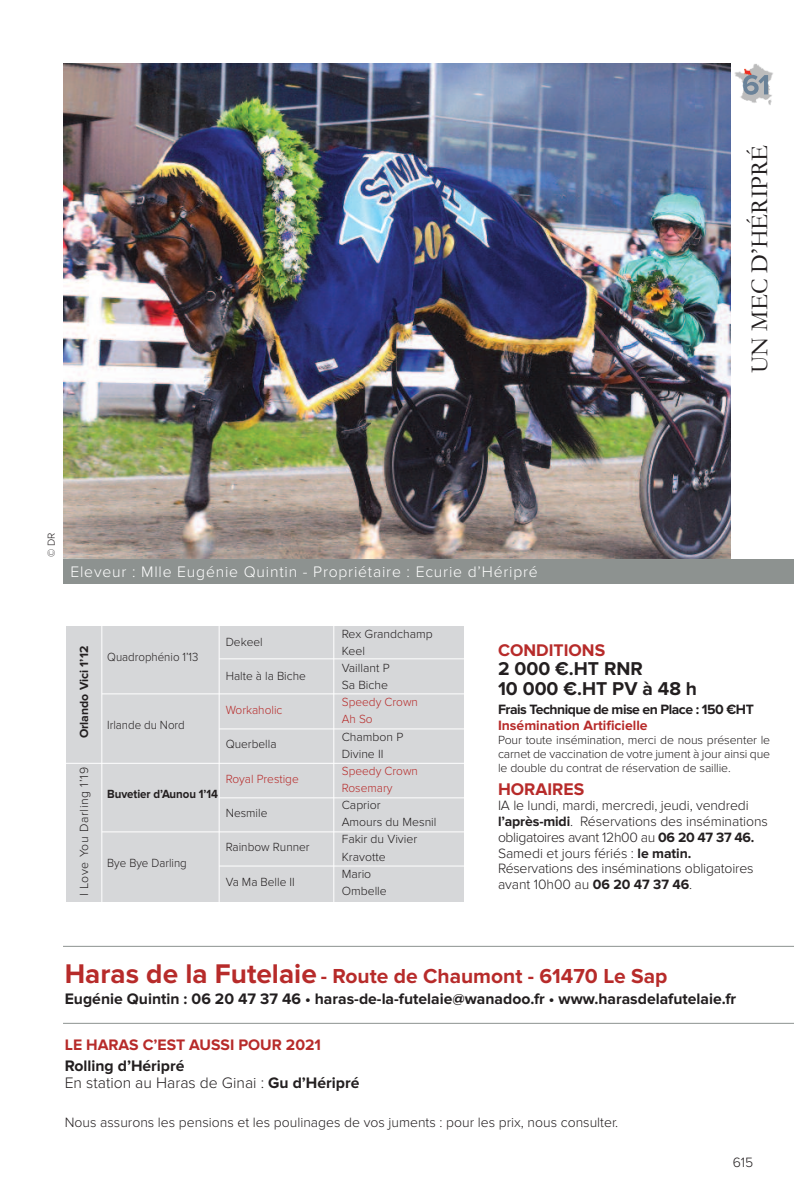
<style>
.page{position:relative;width:794px;height:1191px;background:#fff}
.page>*{position:absolute;margin:0;border:0;box-sizing:border-box;transform-origin:0 0}
.t1{font:24.5px "Garamond";color:#231f20}
.t2{font:700 21px "Proxima Nova";color:#b72b2a}
.t3{font:700 19.25px/19.2px "Proxima Nova";color:#231f20}
.t4{font:700 17.5px "Proxima Nova";color:#b72b2a}
.t5{font:700 15.75px/17.5px "Proxima Nova";color:#231f20}
.t6{font:300 15.75px "Proxima Nova";letter-spacing:.05em;color:#fff}
.t7{font:700 15.75px "Proxima Nova";color:#b72b2a}
.t8{font:300 14px/15.8px "Proxima Nova";letter-spacing:-.005em;color:#231f20}
.t9{font:700 14px "Proxima Nova";letter-spacing:-.035em;color:#231f20}
.t10{font:700 14px "Proxima Nova";color:#b72b2a}
.t11{font:300 12.25px/17.2px "Proxima Nova";color:#231f20}
.t12{font:300 12.25px/17.2px "Proxima Nova";color:#b72b2a}
.t13{font:300 12.25px "Proxima Nova";color:#231f20;scale:.94 1}
.t14{font:700 12.25px "Proxima Nova";letter-spacing:-.005em;color:#231f20;scale:.94 1}
.t15{font:300 12.25px "Proxima Nova";letter-spacing:.05em;color:#231f20}
.t16{font:700 12.25px "Proxima Nova";letter-spacing:-.005em;color:#231f20}
.t17{font:300 10.5px "Proxima Nova";color:#231f20}
.s1{font-weight:700}
.s2{font-size:28px}
.s3{font-weight:300}
</style>
<div class="page">
<img style="left:63px;top:63px;width:668px;height:496px">
<img style="left:734px;top:64px;width:39px;height:41px">
<img style="left:743px;top:75px;width:25px;height:20px">
<div style="left:63px;top:559px;width:730px;height:25px;background:#8d9290"></div>
<div style="left:66px;top:626px;width:397px;height:275px;background:#d6d7d9"></div>
<hr style="left:101px;top:624px;width:1px;height:279px;background:#fff">
<hr style="left:219px;top:624px;width:1px;height:279px;background:#fff">
<hr style="left:333px;top:624px;width:1px;height:282px;background:#fff">
<hr style="left:102px;top:693px;width:365px;height:1px;background:#fff">
<hr style="left:63px;top:763px;width:404px;height:1px;background:#fff">
<hr style="left:102px;top:831px;width:362px;height:1px;background:#fff">
<hr style="left:219px;top:728px;width:248px;height:1px;background:#fff">
<hr style="left:219px;top:797px;width:248px;height:1px;background:#fff">
<hr style="left:219px;top:658px;width:250px;height:1px;background:#fff">
<hr style="left:219px;top:865px;width:248px;height:1px;background:#fff">
<hr style="left:63px;top:1023px;width:730px;height:1px;background:#8d9290">
<hr style="left:63px;top:946px;width:730px;height:1px;background:#8d9290">
<h1 class="t1" style="left:745px;top:373px;width:230px;rotate:-90deg">UN MEC D’HÉRIPRÉ</h1>
<p class="t17" style="left:45px;top:557px;width:26px;rotate:-90deg">© DR</p>
<p class="t6" style="left:70px;top:562px;width:469px">Eleveur : Mlle Eugénie Quintin - Propriétaire : Ecurie d’Héripré</p>
<p class="t16" style="left:77px;top:738px;width:94px;rotate:-90deg">Orlando Vici 1’12</p>
<p class="t15" style="left:77px;top:896px;width:131px;rotate:-90deg">I Love You Darling 1’19</p>
<p class="t13" style="left:107px;top:649px;width:99px">Quadrophénio 1’13</p>
<p class="t13" style="left:107px;top:718px;width:84px">Irlande du Nord</p>
<p class="t14" style="left:107px;top:787px;width:119px">Buvetier d’Aunou 1’14</p>
<p class="t13" style="left:107px;top:855px;width:86px">Bye Bye Darling</p>
<p class="t11" style="left:226px;top:633px;width:38px">Dekeel</p>
<p class="t11" style="left:226px;top:667px;width:82px">Halte à la Biche</p>
<p class="t12" style="left:226px;top:701px;width:58px">Workaholic</p>
<p class="t11" style="left:226px;top:736px;width:52px">Querbella</p>
<p class="t12" style="left:226px;top:770px;width:75px">Royal Prestige</p>
<p class="t11" style="left:226px;top:804px;width:43px">Nesmile</p>
<p class="t11" style="left:226px;top:839px;width:85px">Rainbow Runner</p>
<p class="t11" style="left:226px;top:873px;width:71px">Va Ma Belle II</p>
<p class="t11" style="left:342px;top:625px;width:93px">Rex Grandchamp<br>Keel<br>Vaillant P<br>Sa Biche</p>
<p class="t12" style="left:342px;top:693px;width:78px">Speedy Crown<br>Ah So</p>
<p class="t11" style="left:342px;top:728px;width:63px">Chambon P<br>Divine II</p>
<p class="t12" style="left:342px;top:762px;width:78px">Speedy Crown<br>Rosemary</p>
<p class="t11" style="left:342px;top:796px;width:96px">Caprior<br>Amours du Mesnil<br>Fakir du Vivier<br>Kravotte<br>Mario</p>
<p class="t11" style="left:342px;top:882px;width:47px">Ombelle</p>
<h3 class="t4" style="left:498px;top:640px;width:109px">CONDITIONS</h3>
<h3 class="t3" style="left:498px;top:660px;width:201px">2 000 €.HT RNR<br>10 000 €.HT PV à 48 h</h3>
<p class="t9" style="left:498px;top:701px;width:257px">Frais Technique de mise en Place : 150 €HT</p>
<p class="t10" style="left:498px;top:717px;width:151px">Insémination Artificielle</p>
<p class="t11" style="left:498px;top:733px;width:274px;line-height:14px;text-align:justify">Pour toute insémination, merci de nous présenter le carnet de vaccination de votre jument à jour ainsi que le double du contrat de réservation de saillie.</p>
<h3 class="t4" style="left:498px;top:778px;width:88px">HORAIRES</h3>
<p class="t8" style="left:498px;top:798px;width:271px">IA le lundi, mardi, mercredi, jeudi, vendredi <span class="s1">l’après-midi</span>. Réservations des inséminations obligatoires avant 12h00 au <span class="s1">06 20 47 37 46.<br></span>Samedi et jours fériés : <span class="s1">le matin.<br></span>Réservations des inséminations obligatoires avant 10h00 au <span class="s1">06 20 47 37 46</span>.</p>
<h2 class="t2" style="left:65px;top:964px;width:604px"><span class="s2">Haras de la Futelaie</span> - Route de Chaumont - 61470 Le Sap</h2>
<p class="t5" style="left:65px;top:990px;width:673px">Eugénie Quintin : 06 20 47 37 46 • haras-de-la-futelaie@wanadoo.fr • www.harasdelafutelaie.fr</p>
<p class="t7" style="left:65px;top:1035px;width:258px">LE HARAS C’EST AUSSI POUR 2021</p>
<p class="t5" style="left:65px;top:1057px;width:296px">Rolling d’Héripré<br><span class="s3">En station au Haras de Ginai :</span> Gu d’Héripré</p>
<p class="t8" style="left:65px;top:1114px;width:555px">Nous assurons les pensions et les poulinages de vos juments : pour les prix, nous consulter.</p>
<p class="t8" style="left:732px;top:1155px;width:22px">615</p>
</div>
